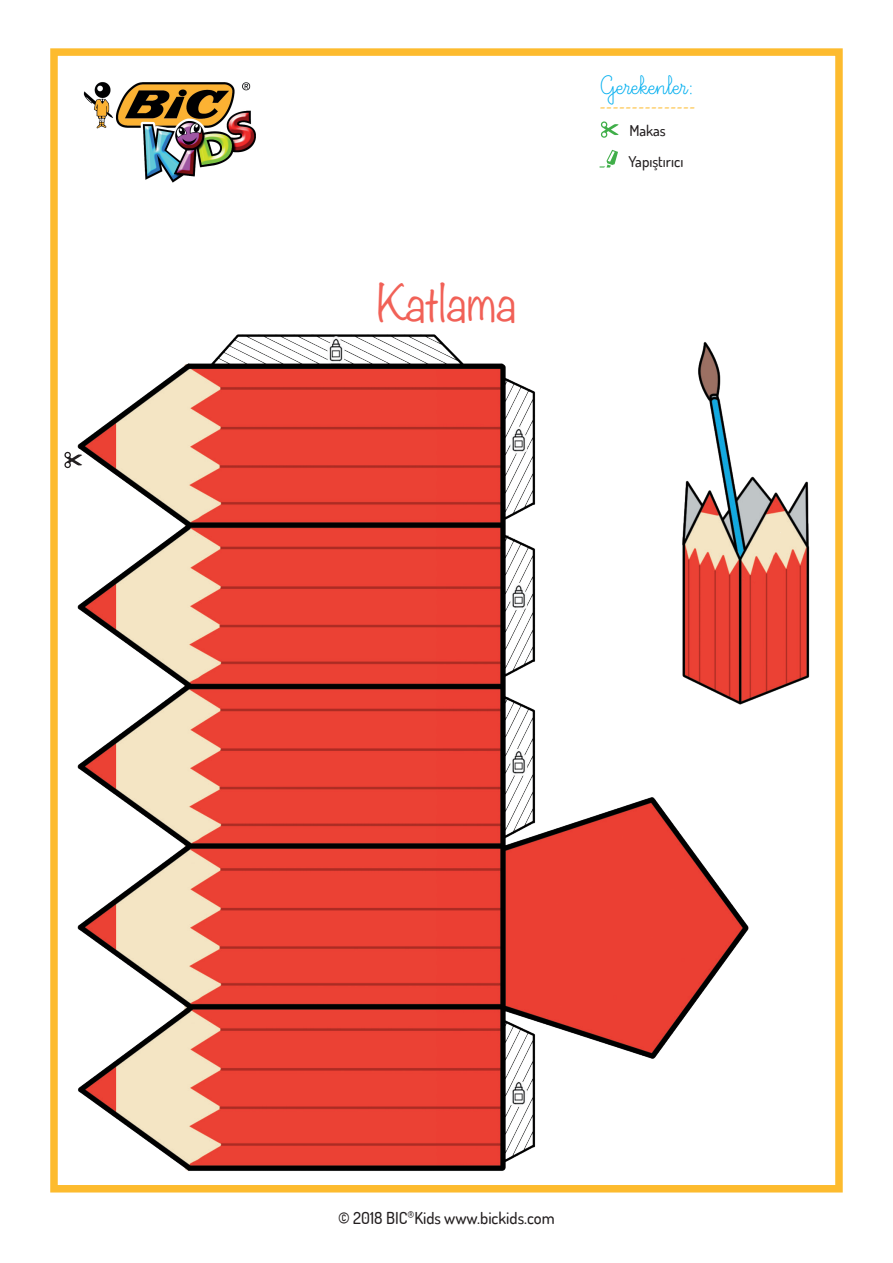
<style>
.page{position:relative;width:893px;height:1263px;background:#fff}
.page>*{position:absolute;margin:0;border:0;box-sizing:border-box;transform-origin:0 0}
.t1{font:300 45px "Noteworthy";letter-spacing:-.01em;color:#f16157}
.t2{font:33px "Ecriture A Romain Orne";color:#00aeef}
.t3{font:18px "Minion Pro";color:#fdbb2e}
.t4{font:500 16.5px "Dosis";color:#231f20}
.t5{font:500 15px "Dosis";color:#231f20}
</style>
<div class="page">
<div style="left:50px;top:48px;width:793px;height:1144px;border:8px solid #fdbb2e"></div>
<img style="left:83px;top:82px;width:173px;height:101px">
<svg style="left:600px;top:121px;width:19px;height:17px"></svg>
<svg style="left:600px;top:150px;width:18px;height:18px"></svg>
<img style="left:50px;top:332px;width:793px;height:843px">
<h1 class="t1" style="left:377px;top:263px;width:140px">Katlama</h1>
<h2 class="t2" style="left:600px;top:69px;width:95px">Gerekenler:</h2>
<p class="t3" style="left:600px;top:94px;width:98px">---------------</p>
<p class="t5" style="left:629px;top:121px;width:38px">Makas</p>
<p class="t5" style="left:628px;top:152px;width:57px">Yapıştırıcı</p>
<p class="t4" style="left:338px;top:1207px;width:218px">© 2018 BIC<sup>®</sup>Kids www.bickids.com</p>
</div>
